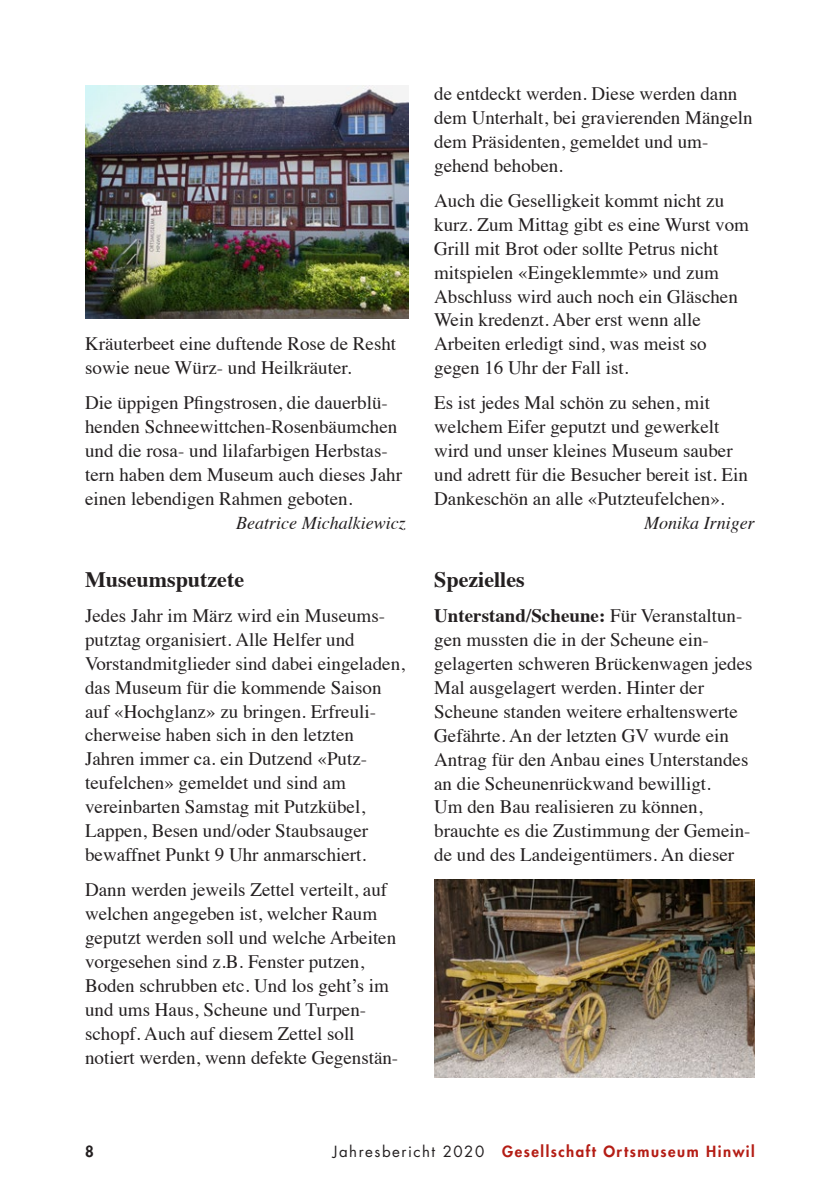
<style>
.page{position:relative;width:840px;height:1191px;background:#fff}
.page>*{position:absolute;margin:0;border:0;box-sizing:border-box;transform-origin:0 0}
.UT{font:700 22px "Times";color:#231f20}
.Grundtext{font:19px/24px "Times";color:#231f20}
.Grundtext-2{font:italic 18px "Times";color:#231f20}
.t1{font:800 15px "Futura";letter-spacing:.1em;color:#b41d15}
.t2{font:800 15px "Futura";color:#231f20}
.s1{font-weight:700}
.s2{font-weight:400;color:#231f20}
</style>
<div class="page">
<img style="left:434px;top:879px;width:320px;height:198px">
<img style="left:85px;top:85px;width:323px;height:234px">
<p class="Grundtext" style="left:85px;top:330px;width:312px">Kräuterbeet eine duftende Rose de Resht sowie neue Würz- und Heilkräuter.</p>
<p class="Grundtext" style="left:85px;top:389px;width:318px">Die üppigen Pfingstrosen, die dauerblü&shy;henden Schneewittchen-Rosenbäumchen und die rosa- und lilafarbigen Herbstas&shy;tern haben dem Museum auch dieses Jahr einen lebendigen Rahmen geboten.</p>
<p class="Grundtext-2" style="left:236px;top:507px;width:171px">Beatrice Michalkiewicz</p>
<p class="UT" style="left:85px;top:558px;width:160px">Museumsputzete</p>
<p class="Grundtext" style="left:85px;top:602px;width:321px">Jedes Jahr im März wird ein Museums&shy;putztag organisiert. Alle Helfer und Vorstandmitglieder sind dabei eingeladen, das Museum für die kommende Saison auf «Hochglanz» zu bringen. Erfreuli&shy;cherweise haben sich in den letzten Jahren immer ca. ein Dutzend «Putz&shy;teufelchen» gemeldet und sind am vereinbarten Samstag mit Putzkübel, Lappen, Besen und/oder Staubsauger bewaffnet Punkt 9 Uhr anmarschiert.</p>
<p class="Grundtext" style="left:85px;top:876px;width:314px">Dann werden jeweils Zettel verteilt, auf welchen angegeben ist, welcher Raum geputzt werden soll und welche Arbeiten vorgesehen sind z.B. Fenster putzen, Boden schrubben etc. Und los geht’s im und ums Haus, Scheune und Turpen&shy;schopf. Auch auf diesem Zettel soll notiert werden, wenn defekte Gegenstän-</p>
<p class="Grundtext" style="left:434px;top:80px;width:320px">de entdeckt werden. Diese werden dann dem Unterhalt, bei gravierenden Mängeln dem Präsidenten, gemeldet und um&shy;gehend behoben.</p>
<p class="Grundtext" style="left:434px;top:187px;width:316px">Auch die Geselligkeit kommt nicht zu kurz. Zum Mittag gibt es eine Wurst vom Grill mit Brot oder sollte Petrus nicht mitspielen «Eingeklemmte» und zum Abschluss wird auch noch ein Gläschen Wein kredenzt. Aber erst wenn alle Arbeiten erledigt sind, was meist so gegen 16 Uhr der Fall ist.</p>
<p class="Grundtext" style="left:434px;top:389px;width:315px">Es ist jedes Mal schön zu sehen, mit welchem Eifer geputzt und gewerkelt wird und unser kleines Museum sauber und adrett für die Besucher bereit ist. Ein Dankeschön an alle «Putzteufelchen».</p>
<p class="Grundtext-2" style="left:644px;top:507px;width:112px">Monika Irniger</p>
<p class="UT" style="left:434px;top:558px;width:92px">Spezielles</p>
<p class="Grundtext" style="left:434px;top:602px;width:320px"><span class="s1">Unterstand/Scheune:</span> Für Veranstaltun&shy;gen mussten die in der Scheune ein&shy;gelagerten schweren Brückenwagen jedes Mal ausgelagert werden. Hinter der Scheune standen weitere erhaltenswerte Gefährte. An der letzten GV wurde ein Antrag für den Anbau eines Unterstandes an die Scheunenrückwand bewilligt.<br>Um den Bau realisieren zu können, brauchte es die Zustimmung der Gemein&shy;de und des Landeigentümers. An dieser</p>
<p class="t2" style="left:85px;top:1141px;width:10px">8</p>
<p class="t1" style="left:333px;top:1141px;width:423px"><span class="s2">Jahresbericht 2020</span> Gesellschaft Ortsmuseum Hinwil</p>
</div>
